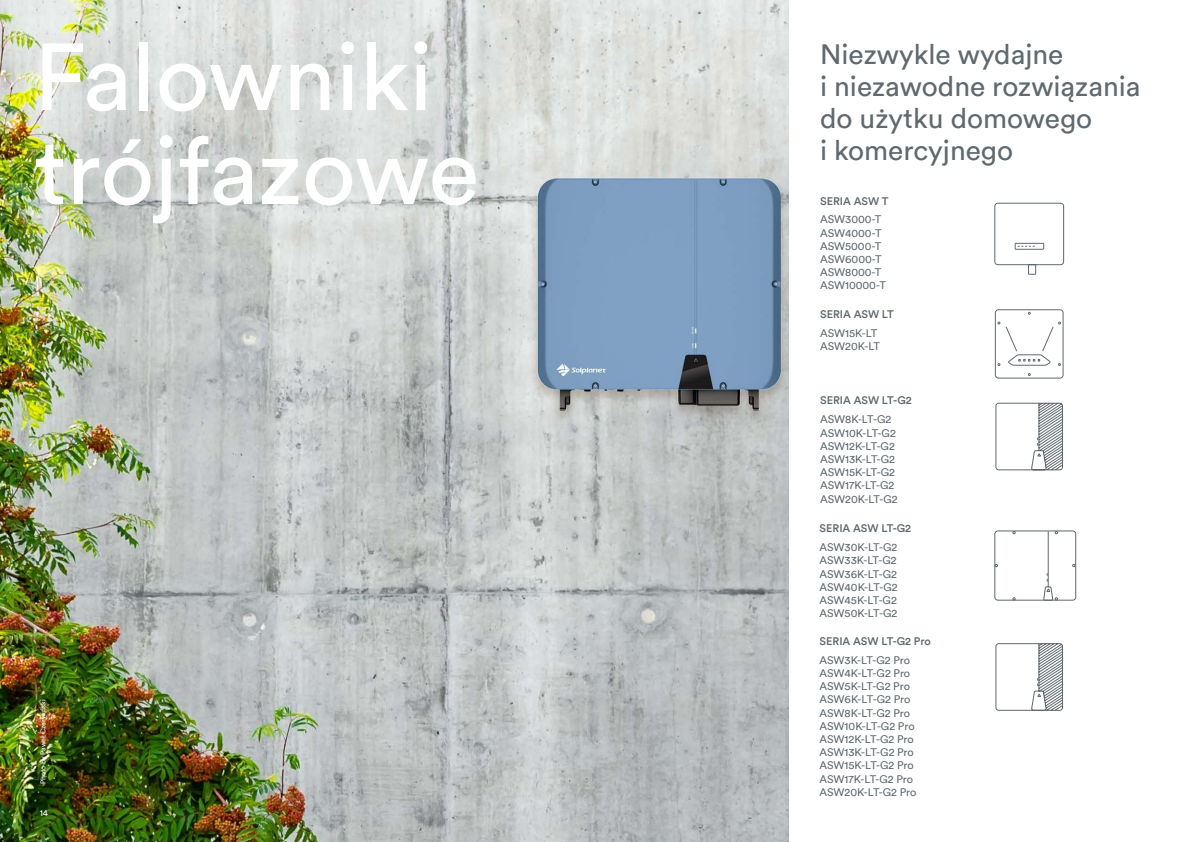
<style>
.page{position:relative;width:1191px;height:842px;background:#fff}
.page>*{position:absolute;margin:0;border:0;box-sizing:border-box;transform-origin:0 0}
.Big_headline__White{font:94px/94px "Circular";color:#fff}
.Medium_Header__gray{font:28px/32px "Circular";color:#5f696f}
.t1{font:11px/13.2px "Circular";color:#5f696f}
.t2{font:500 11px "Circular";color:#5f696f}
.Smaller_text{font:9px "Circular";color:#fff}
.Smaller_text-2{font:7px "Circular";color:#fff}
</style>
<div class="page">
<img style="left:0;top:0;width:788px;height:842px">
<svg style="left:994px;top:202px;width:70px;height:73px"></svg>
<svg style="left:994px;top:309px;width:70px;height:70px"></svg>
<svg style="left:995px;top:402px;width:68px;height:69px"></svg>
<svg style="left:995px;top:643px;width:68px;height:68px"></svg>
<div style="left:994px;top:530px;width:82px;height:71px;border:1px solid #5f6669;border-radius:3px"></div>
<svg style="left:1043px;top:530px;width:14px;height:71px"></svg>
<svg style="left:994px;top:564px;width:4px;height:3px"></svg>
<p class="Big_headline__White" style="left:34px;top:26px;width:447px">Falowniki trójfazowe</p>
<p class="Smaller_text-2" style="left:38px;top:784px;width:87px;rotate:-90deg">Photo by Paweł Czerwiński</p>
<p class="Smaller_text" style="left:40px;top:807px;width:10px">14</p>
<p class="Medium_Header__gray" style="left:820px;top:37px;width:322px">Niezwykle wydajne<br>i niezawodne rozwiązania do użytku domowego<br>i komercyjnego</p>
<p class="t2" style="left:820px;top:193px;width:70px">SERIA ASW T</p>
<p class="t1" style="left:820px;top:212px;width:67px">ASW3000-T<br>ASW4000-T<br>ASW5000-T<br>ASW6000-T<br>ASW8000-T<br>ASW10000-T</p>
<p class="t2" style="left:820px;top:307px;width:75px">SERIA ASW LT</p>
<p class="t1" style="left:820px;top:326px;width:62px">ASW15K-LT<br>ASW20K-LT</p>
<p class="t2" style="left:820px;top:393px;width:93px">SERIA ASW LT-G2</p>
<p class="t1" style="left:820px;top:412px;width:79px">ASW8K-LT-G2<br>ASW10K-LT-G2<br>ASW12K-LT-G2<br>ASW13K-LT-G2<br>ASW15K-LT-G2<br>ASW17K-LT-G2<br>ASW20K-LT-G2</p>
<p class="t2" style="left:819px;top:521px;width:93px">SERIA ASW LT-G2</p>
<p class="t1" style="left:819px;top:540px;width:80px;text-align:justify">ASW30K-LT-G2<br>ASW33K-LT-G2<br>ASW36K-LT-G2<br>ASW40K-LT-G2<br>ASW45K-LT-G2<br>ASW50K-LT-G2</p>
<p class="t2" style="left:819px;top:633px;width:113px">SERIA ASW LT-G2 Pro</p>
<p class="t1" style="left:819px;top:653px;width:98px">ASW3K-LT-G2 Pro<br>ASW4K-LT-G2 Pro<br>ASW5K-LT-G2 Pro<br>ASW6K-LT-G2 Pro<br>ASW8K-LT-G2 Pro<br>ASW10K-LT-G2 Pro<br>ASW12K-LT-G2 Pro<br>ASW13K-LT-G2 Pro<br>ASW15K-LT-G2 Pro<br>ASW17K-LT-G2 Pro<br>ASW20K-LT-G2 Pro</p>
</div>
